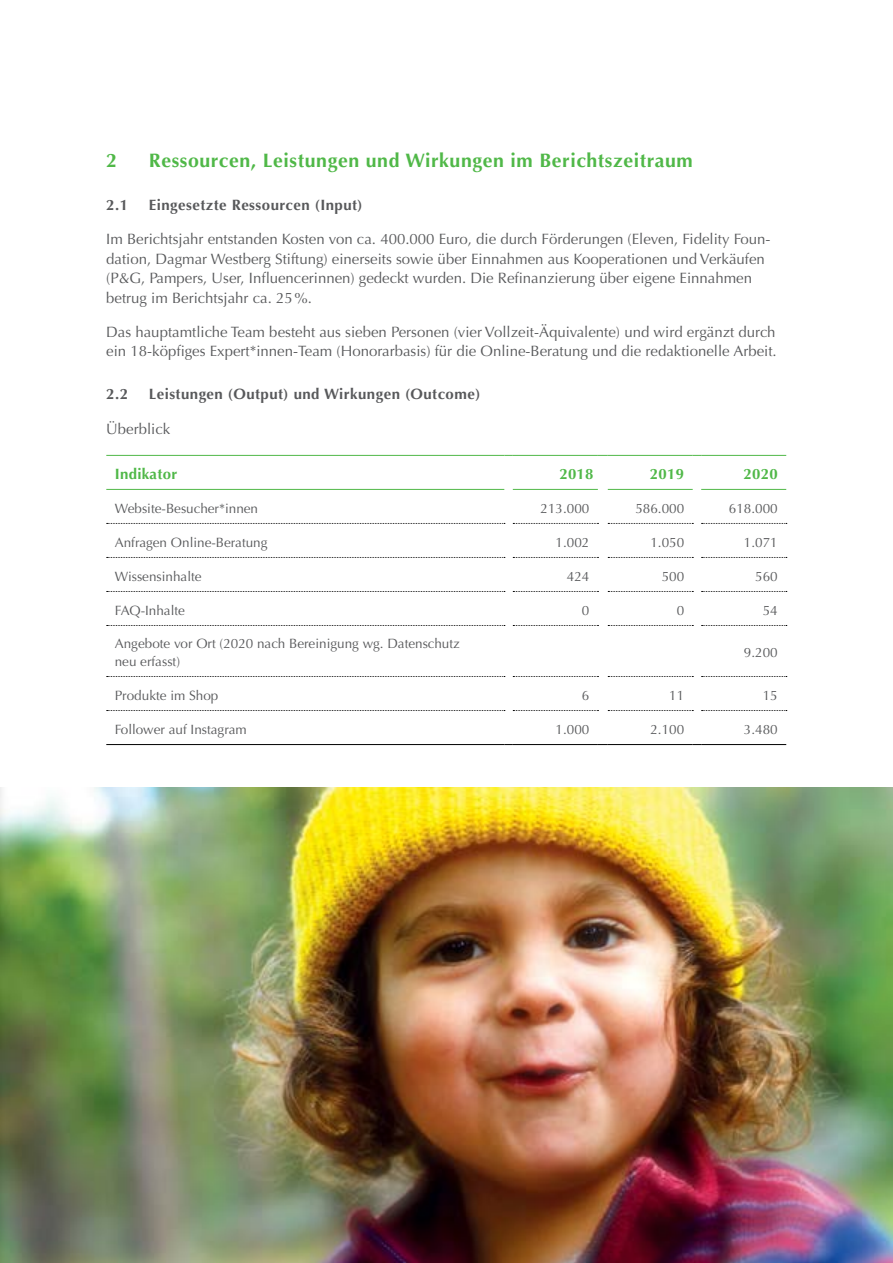
<style>
.page{position:relative;width:893px;height:1263px;background:#fff}
.page>*{position:absolute;margin:0;border:0;box-sizing:border-box;transform-origin:0 0}
.Ü2{font:700 19.5px "Optima";letter-spacing:.03em;color:#50b848}
.Fließtext_klein_lb{font:15px/19.5px "Optima";color:#58595b}
.Ü3{font:700 15px "Optima";letter-spacing:.03em;color:#58595b}
.Fließtext_klein_rb_f{font:700 15px "Optima";letter-spacing:.02em;color:#50b848}
.Fließtext_klein_lb_f{font:700 15px "Optima";letter-spacing:.02em;color:#50b848}
.Tabelle_Fließtext_kl{font:13.5px/18px "Optima";color:#58595b}
</style>
<div class="page">
<img style="left:0;top:787px;width:893px;height:476px">
<svg style="left:107px;top:523px;width:398px;height:1px"></svg>
<svg style="left:513px;top:523px;width:85px;height:1px"></svg>
<svg style="left:608px;top:523px;width:85px;height:1px"></svg>
<svg style="left:702px;top:523px;width:85px;height:1px"></svg>
<svg style="left:107px;top:557px;width:398px;height:1px"></svg>
<svg style="left:513px;top:557px;width:85px;height:1px"></svg>
<svg style="left:608px;top:557px;width:85px;height:1px"></svg>
<svg style="left:702px;top:557px;width:85px;height:1px"></svg>
<svg style="left:107px;top:591px;width:398px;height:1px"></svg>
<svg style="left:513px;top:591px;width:85px;height:1px"></svg>
<svg style="left:608px;top:591px;width:85px;height:1px"></svg>
<svg style="left:702px;top:591px;width:85px;height:1px"></svg>
<svg style="left:107px;top:625px;width:398px;height:1px"></svg>
<svg style="left:513px;top:625px;width:85px;height:1px"></svg>
<svg style="left:608px;top:625px;width:85px;height:1px"></svg>
<svg style="left:702px;top:625px;width:85px;height:1px"></svg>
<svg style="left:107px;top:676px;width:398px;height:1px"></svg>
<svg style="left:513px;top:676px;width:85px;height:1px"></svg>
<svg style="left:608px;top:676px;width:85px;height:1px"></svg>
<svg style="left:702px;top:676px;width:85px;height:1px"></svg>
<svg style="left:107px;top:710px;width:398px;height:1px"></svg>
<svg style="left:513px;top:710px;width:85px;height:1px"></svg>
<svg style="left:608px;top:710px;width:85px;height:1px"></svg>
<svg style="left:702px;top:710px;width:85px;height:1px"></svg>
<hr style="left:106px;top:455px;width:398px;height:1px;background:#50b848">
<hr style="left:513px;top:455px;width:85px;height:1px;background:#50b848">
<hr style="left:608px;top:455px;width:85px;height:1px;background:#50b848">
<hr style="left:701px;top:455px;width:85px;height:1px;background:#50b848">
<hr style="left:106px;top:489px;width:398px;height:1px;background:#50b848">
<hr style="left:513px;top:489px;width:85px;height:1px;background:#50b848">
<hr style="left:608px;top:489px;width:85px;height:1px;background:#50b848">
<hr style="left:701px;top:489px;width:85px;height:1px;background:#50b848">
<hr style="left:106px;top:744px;width:398px;height:1px;background:#000">
<hr style="left:513px;top:744px;width:85px;height:1px;background:#000">
<hr style="left:608px;top:744px;width:85px;height:1px;background:#000">
<hr style="left:701px;top:744px;width:85px;height:1px;background:#000">
<p class="Ü2" style="left:106px;top:149px;width:12px">2</p>
<p class="Ü2" style="left:149px;top:149px;width:545px">Ressourcen, Leistungen und Wirkungen im Berichtszeitraum</p>
<p class="Ü3" style="left:106px;top:196px;width:23px">2.1</p>
<p class="Ü3" style="left:149px;top:196px;width:215px">Eingesetzte Ressourcen (Input)</p>
<p class="Fließtext_klein_lb" style="left:106px;top:229px;width:666px">Im Berichtsjahr entstanden Kosten von ca. 400.000 Euro, die durch Förderungen (Eleven, Fidelity Foun&shy;dation, Dagmar Westberg Stiftung) einerseits sowie über Einnahmen aus Kooperationen und Verkäufen (P&amp;G, Pampers, User, Influencerinnen) gedeckt wurden. Die Refinanzierung über eigene Einnahmen betrug im Berichtsjahr ca. 25%.</p>
<p class="Fließtext_klein_lb" style="left:106px;top:322px;width:672px">Das hauptamtliche Team besteht aus sieben Personen (vier Vollzeit-Äquivalente) und wird ergänzt durch ein 18-köpfiges Expert*innen-Team (Honorarbasis) für die Online-Beratung und die redaktionelle Arbeit.</p>
<p class="Ü3" style="left:106px;top:385px;width:23px">2.2</p>
<p class="Ü3" style="left:149px;top:385px;width:333px">Leistungen (Output) und Wirkungen (Outcome)</p>
<p class="Fließtext_klein_lb" style="left:106px;top:419px;width:65px">Überblick</p>
<p class="Fließtext_klein_lb_f" style="left:115px;top:465px;width:64px">Indikator</p>
<p class="Fließtext_klein_rb_f" style="left:559px;top:465px;width:36px">2018</p>
<p class="Fließtext_klein_rb_f" style="left:650px;top:465px;width:36px">2019</p>
<p class="Fließtext_klein_rb_f" style="left:743px;top:465px;width:36px">2020</p>
<p class="Tabelle_Fließtext_kl" style="left:115px;top:499px;width:145px">Website-Besucher*innen</p>
<p class="Tabelle_Fließtext_kl" style="left:541px;top:499px;width:50px">213.000</p>
<p class="Tabelle_Fließtext_kl" style="left:635px;top:499px;width:50px">586.000</p>
<p class="Tabelle_Fließtext_kl" style="left:729px;top:499px;width:50px">618.000</p>
<p class="Tabelle_Fließtext_kl" style="left:115px;top:533px;width:154px">Anfragen Online-Beratung</p>
<p class="Tabelle_Fließtext_kl" style="left:556px;top:533px;width:35px">1.002</p>
<p class="Tabelle_Fließtext_kl" style="left:650px;top:533px;width:35px">1.050</p>
<p class="Tabelle_Fließtext_kl" style="left:744px;top:533px;width:35px">1.071</p>
<p class="Tabelle_Fließtext_kl" style="left:115px;top:567px;width:88px">Wissensinhalte</p>
<p class="Tabelle_Fließtext_kl" style="left:567px;top:567px;width:24px">424</p>
<p class="Tabelle_Fließtext_kl" style="left:662px;top:567px;width:24px">500</p>
<p class="Tabelle_Fließtext_kl" style="left:755px;top:567px;width:24px">560</p>
<p class="Tabelle_Fließtext_kl" style="left:115px;top:601px;width:72px">FAQ-Inhalte</p>
<p class="Tabelle_Fließtext_kl" style="left:582px;top:601px;width:9px">0</p>
<p class="Tabelle_Fließtext_kl" style="left:677px;top:601px;width:9px">0</p>
<p class="Tabelle_Fließtext_kl" style="left:763px;top:601px;width:17px">54</p>
<p class="Tabelle_Fließtext_kl" style="left:115px;top:635px;width:347px">Angebote vor Ort (2020 nach Bereinigung wg. Datenschutz neu erfasst)</p>
<p class="Tabelle_Fließtext_kl" style="left:744px;top:644px;width:35px">9.200</p>
<p class="Tabelle_Fließtext_kl" style="left:115px;top:686px;width:105px">Produkte im Shop</p>
<p class="Tabelle_Fließtext_kl" style="left:582px;top:686px;width:9px">6</p>
<p class="Tabelle_Fließtext_kl" style="left:669px;top:686px;width:17px">11</p>
<p class="Tabelle_Fließtext_kl" style="left:763px;top:686px;width:17px">15</p>
<p class="Tabelle_Fließtext_kl" style="left:115px;top:720px;width:133px">Follower auf Instagram</p>
<p class="Tabelle_Fließtext_kl" style="left:556px;top:720px;width:35px">1.000</p>
<p class="Tabelle_Fließtext_kl" style="left:650px;top:720px;width:35px">2.100</p>
<p class="Tabelle_Fließtext_kl" style="left:744px;top:720px;width:35px">3.480</p>
</div>
